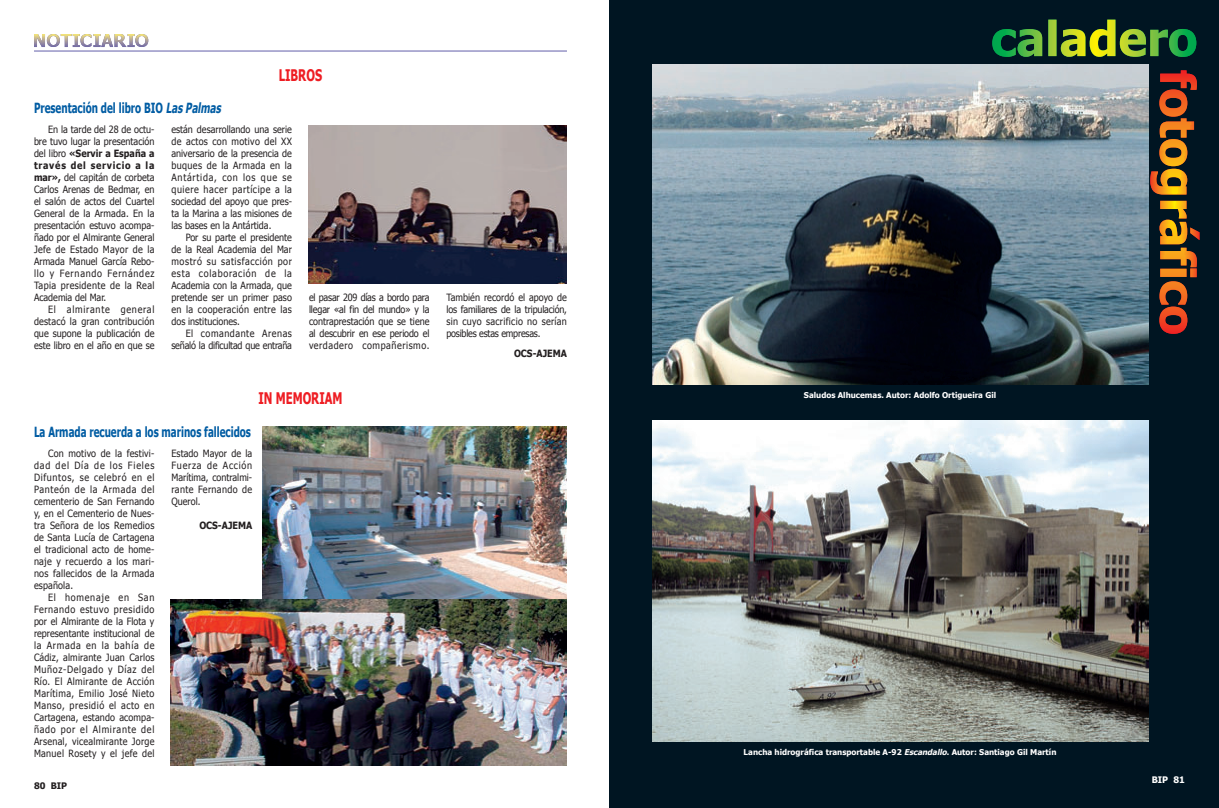
<style>
.page{position:relative;width:1219px;height:808px;background:#fff}
.page>*{position:absolute;margin:0;border:0;box-sizing:border-box;transform-origin:0 0}
.t1{font:700 16px "Tahoma";color:#ee1d23;scale:.7 1}
.t2{font:700 14px "Tahoma";color:#015ca3;scale:.7 1}
.t3{font:10px/12px "Tahoma";letter-spacing:.015em;color:#231f20;text-align:justify;scale:.9 1}
.t4{font:10px/12px "Tahoma";letter-spacing:-.02em;color:#231f20;text-align:right;scale:.9 1}
.t5{font:700 10px "Tahoma";color:#231f20;scale:.9 1}
.t6{font:700 9px "Tahoma";color:#fff}
.t7{font:700 9px "Tahoma";color:#231f20}
.t8{font:700 8px "Tahoma";color:#fff}
.s1{font-style:italic}
.s2{font-weight:700}
</style>
<div class="page">
<div style="left:609px;top:0;width:610px;height:808px;background:#001522"></div>
<img style="left:652px;top:64px;width:496px;height:321px">
<img style="left:652px;top:421px;width:496px;height:320px">
<svg style="left:1150px;top:70px;width:47px;height:166px"></svg>
<svg style="left:992px;top:20px;width:176px;height:37px"></svg>
<svg style="left:34px;top:34px;width:114px;height:13px"></svg>
<hr style="left:34px;top:51px;width:533px;height:1px;background:#625ea9">
<img style="left:262px;top:427px;width:305px;height:172px">
<img style="left:171px;top:599px;width:396px;height:166px">
<img style="left:308px;top:125px;width:258px;height:158px">
<h2 class="t2" style="left:34px;top:99px;width:272px">Presentación del libro BIO <span class="s1">Las Palmas</span></h2>
<h1 class="t1" style="left:279px;top:65px;width:63px">LIBrOs</h1>
<p class="t3" style="left:34px;top:123px;width:135px;text-indent:14px">En la tarde del 28 de octu&shy;bre tuvo lugar la presentación del libro <span class="s2">«servir a españa a través del servicio a la mar»,</span> del capitán de corbeta Carlos Arenas de Bedmar, en el salón de actos del Cuartel General de la Armada. En la presentación estuvo acompa&shy;ñado por el Almirante General Jefe de Estado Mayor de la Armada Manuel García Rebo&shy;llo y Fernando Fernández Tapia presidente de la Real Academia del Mar.</p>
<p class="t3" style="left:34px;top:303px;width:135px;text-indent:14px">El almirante general destacó la gran contribución que supone la publicación de este libro en el año en que se</p>
<p class="t3" style="left:172px;top:123px;width:135px">están desarrollando una serie de actos con motivo del XX aniversario de la presencia de buques de la Armada en la Antártida, con los que se quiere hacer partícipe a la sociedad del apoyo que pres&shy;ta la Marina a las misiones de las bases en la Antártida.</p>
<p class="t3" style="left:172px;top:231px;width:135px;text-indent:14px">Por su parte el presidente de la Real Academia del Mar mostró su satisfacción por esta colaboración de la Academia con la Armada, que pretende ser un primer paso en la cooperación entre las dos instituciones.</p>
<p class="t4" style="left:172px;top:327px;width:135px">El comandante Arenas señaló la dificultad que entraña</p>
<p class="t3" style="left:309px;top:291px;width:135px">el pasar 209 días a bordo para llegar «al fin del mundo» y la contraprestación que se tiene al descubrir en ese periodo el verdadero compañerismo.</p>
<p class="t3" style="left:446px;top:291px;width:135px">También recordó el apoyo de los familiares de la tripulación, sin cuyo sacrificio no serían posibles estas empresas.</p>
<p class="t5" style="left:514px;top:347px;width:60px">OCs-AJeMA</p>
<h1 class="t1" style="left:258px;top:388px;width:122px">IN MeMOrIAM</h1>
<h2 class="t2" style="left:34px;top:423px;width:311px">La Armada recuerda a los marinos fallecidos</h2>
<p class="t3" style="left:34px;top:447px;width:135px;text-indent:14px">Con motivo de la festivi&shy;dad del Día de los Fieles Difuntos, se celebró en el Panteón de la Armada del cementerio de San Fernando y, en el Cementerio de Nues&shy;tra Señora de los Remedios de Santa Lucía de Cartagena el tradicional acto de home&shy;naje y recuerdo a los mari&shy;nos fallecidos de la Armada española.</p>
<p class="t3" style="left:34px;top:591px;width:135px;text-indent:14px">El homenaje en San Fernando estuvo presidido por el Almirante de la Flota y representante institucional de la Armada en la bahía de Cádiz, almirante Juan Carlos Muñoz-Delgado y Díaz del Río. El Almirante de Acción Marítima, Emilio José Nieto Manso, presidió el acto en Cartagena, estando acompa&shy;ñado por el Almirante del Arsenal, vicealmirante Jorge Manuel Rosety y el jefe del</p>
<p class="t7" style="left:34px;top:780px;width:35px">80 BIP</p>
<p class="t3" style="left:172px;top:447px;width:91px">Estado Mayor de la Fuerza de Acción Marítima, contralmi&shy;rante Fernando de Querol.</p>
<p class="t5" style="left:199px;top:519px;width:60px">OCs-AJeMA</p>
<p class="t8" style="left:804px;top:390px;width:194px">saludos Alhucemas. Autor: Adolfo Ortigueira Gil</p>
<p class="t8" style="left:744px;top:747px;width:314px">Lancha hidrográfica transportable A-92 <span class="s1">escandallo</span>. Autor: santiago Gil Martín</p>
<p class="t6" style="left:1152px;top:774px;width:35px">BIP 81</p>
</div>
